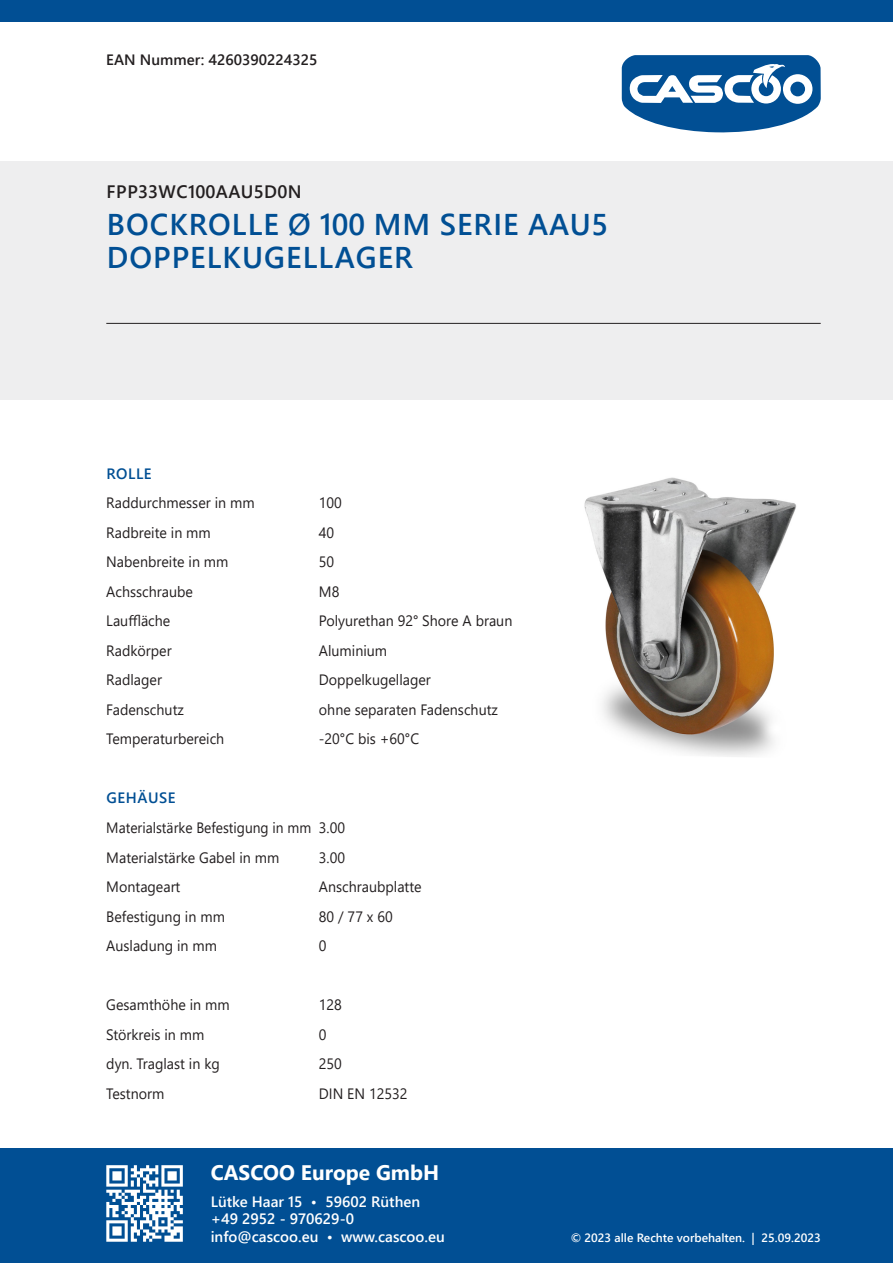
<style>
.page{position:relative;width:893px;height:1263px;background:#fff}
.page>*{position:absolute;margin:0;border:0;box-sizing:border-box;transform-origin:0 0}
.t1{font:600 30px/33px "Segoe UI";letter-spacing:.035em;color:#014f94}
.t2{font:700 21px "Segoe UI";color:#fff}
.t3{font:600 18px "Segoe UI";letter-spacing:.02em;color:#231f20}
.t4{font:15px "Segoe UI";color:#231f20;scale:.95 1}
.t5{font:600 15px/17.5px "Segoe UI";color:#fff}
.t6{font:15px/29.5px "Segoe UI";color:#231f20;scale:.92 1}
.t7{font:600 15px "Segoe UI";color:#231f20}
.t8{font:600 15px "Segoe UI";letter-spacing:.035em;color:#014f94}
.t9{font:600 12px "Segoe UI";color:#fff}
</style>
<div class="page">
<img style="left:584px;top:477px;width:213px;height:280px">
<svg style="left:622px;top:55px;width:199px;height:78px"></svg>
<div style="left:0;top:162px;width:893px;height:238px;background:#eeeeef"></div>
<div style="left:0;top:1148px;width:893px;height:115px;background:#014f94"></div>
<div style="left:0;top:0;width:893px;height:21px;background:#014f94"></div>
<svg style="left:106px;top:1165px;width:77px;height:77px"></svg>
<hr style="left:106px;top:323px;width:715px;height:1px;background:#231f20">
<p class="t7" style="left:106px;top:45px;width:213px">EAN Nummer: 4260390224325</p>
<p class="t3" style="left:107px;top:175px;width:196px">FPP33WC100AAU5D0N</p>
<h1 class="t1" style="left:107px;top:206px;width:503px">BOCKROLLE Ø 100 MM SERIE AAU5<br>DOPPELKUGELLAGER</h1>
<p class="t8" style="left:107px;top:459px;width:47px">ROLLE</p>
<p class="t4" style="left:106px;top:489px;width:158px">Raddurchmesser in mm</p>
<p class="t4" style="left:319px;top:489px;width:26px">100</p>
<p class="t4" style="left:106px;top:518px;width:112px">Radbreite in mm</p>
<p class="t4" style="left:319px;top:518px;width:18px">40</p>
<p class="t4" style="left:106px;top:548px;width:130px">Nabenbreite in mm</p>
<p class="t4" style="left:319px;top:548px;width:18px">50</p>
<p class="t4" style="left:106px;top:577px;width:93px">Achsschraube</p>
<p class="t4" style="left:319px;top:577px;width:23px">M8</p>
<p class="t4" style="left:106px;top:607px;width:69px">Lauffläche</p>
<p class="t4" style="left:319px;top:607px;width:205px">Polyurethan 92° Shore A braun</p>
<p class="t4" style="left:106px;top:636px;width:70px">Radkörper</p>
<p class="t4" style="left:319px;top:636px;width:73px">Aluminium</p>
<p class="t4" style="left:106px;top:666px;width:60px">Radlager</p>
<p class="t4" style="left:319px;top:666px;width:119px">Doppelkugellager</p>
<p class="t4" style="left:106px;top:695px;width:83px">Fadenschutz</p>
<p class="t4" style="left:319px;top:695px;width:190px">ohne separaten Fadenschutz</p>
<p class="t4" style="left:106px;top:725px;width:126px">Temperaturbereich</p>
<p class="t4" style="left:319px;top:725px;width:107px">-20°C bis +60°C</p>
<p class="t8" style="left:107px;top:784px;width:70px">GEHÄUSE</p>
<p class="t6" style="left:106px;top:811px;width:261px">Materialstärke Befestigung in mm 3.00<br>Materialstärke Gabel in mm</p>
<p class="t4" style="left:319px;top:843px;width:29px">3.00</p>
<p class="t4" style="left:106px;top:872px;width:80px">Montageart</p>
<p class="t4" style="left:319px;top:872px;width:110px">Anschraubplatte</p>
<p class="t4" style="left:106px;top:902px;width:126px">Befestigung in mm</p>
<p class="t4" style="left:319px;top:902px;width:79px">80/77x60</p>
<p class="t4" style="left:106px;top:931px;width:118px">Ausladung in mm</p>
<p class="t4" style="left:319px;top:931px;width:10px">0</p>
<p class="t4" style="left:106px;top:990px;width:131px">Gesamthöhe in mm</p>
<p class="t4" style="left:319px;top:990px;width:26px">128</p>
<p class="t4" style="left:106px;top:1020px;width:105px">Störkreis in mm</p>
<p class="t4" style="left:319px;top:1020px;width:10px">0</p>
<p class="t4" style="left:106px;top:1049px;width:121px">dyn. Traglast in kg</p>
<p class="t4" style="left:319px;top:1049px;width:26px">250</p>
<p class="t4" style="left:106px;top:1079px;width:63px">Testnorm</p>
<p class="t4" style="left:319px;top:1079px;width:95px">DIN EN 12532</p>
<h2 class="t2" style="left:211px;top:1153px;width:230px">CASCOO Europe GmbH</h2>
<p class="t5" style="left:211px;top:1191px;width:236px">Lütke Haar 15 • 59602 Rüthen +49 2952 - 970629-0 info@cascoo.eu • www.cascoo.eu</p>
<p class="t9" style="left:571px;top:1226px;width:251px">© 2023 alle Rechte vorbehalten. | 25.09.2023</p>
</div>
